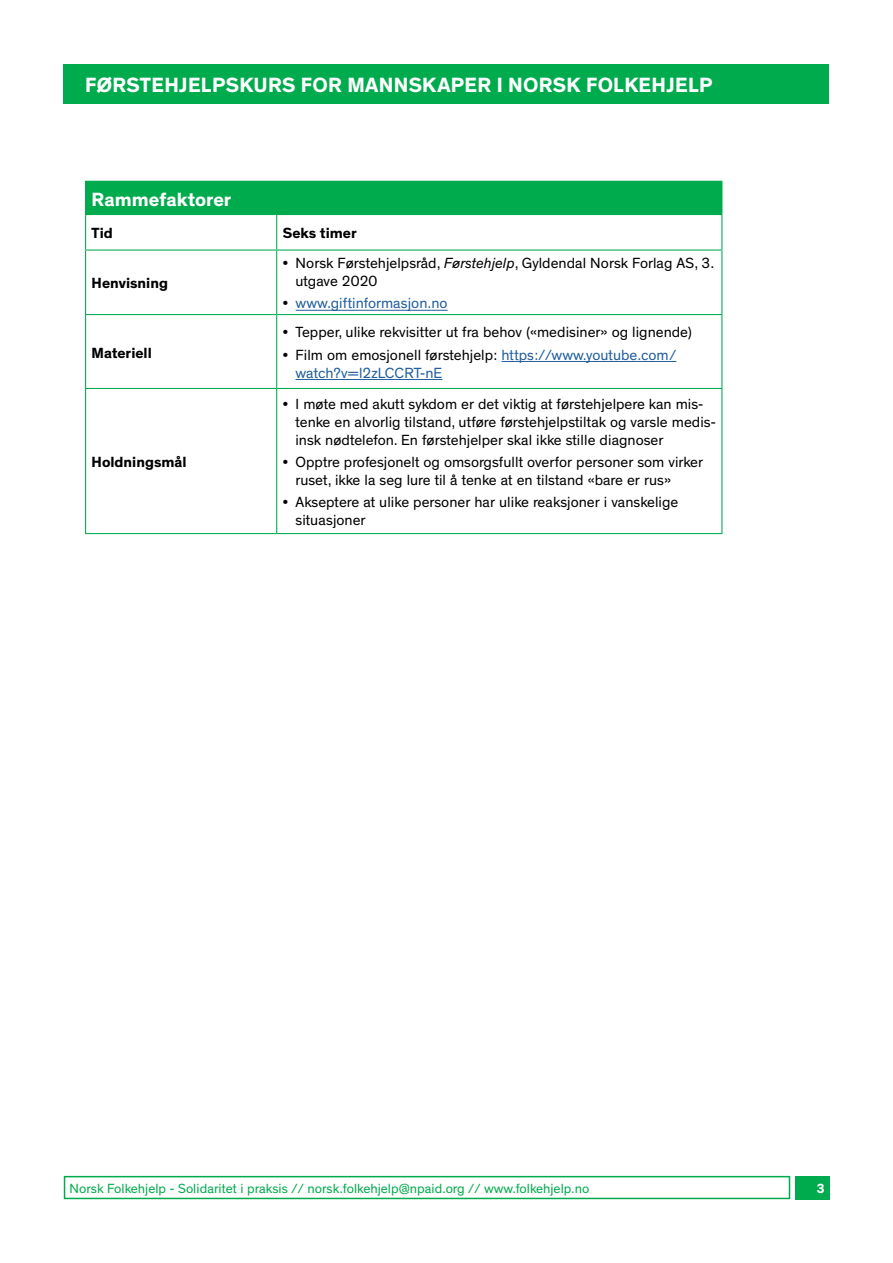
<style>
.page{position:relative;width:893px;height:1263px;background:#fff}
.page>*{position:absolute;margin:0;border:0;box-sizing:border-box;transform-origin:0 0}
.t1{font:700 21px "Theinhardt";letter-spacing:.015em;color:#fff}
.t2{font:700 19.5px "Theinhardt";color:#fff}
.t3{font:15px/18px "Theinhardt";color:#000}
.t4{font:15px/18px "Theinhardt";color:#215e9e}
.t5{font:700 15px "Theinhardt";color:#000}
.t6{font:13.5px "Theinhardt";color:#00ab4e}
.t7{font:700 13.5px "Theinhardt";color:#fff}
.s1{font-style:italic}
.s2{color:#000}
</style>
<div class="page">
<div style="left:64px;top:64px;width:765px;height:40px;background:#00ab4e"></div>
<div style="left:64px;top:1176px;width:726px;height:23px;border:2px solid #00ab4e"></div>
<div style="left:795px;top:1176px;width:34px;height:23px;background:#00ab4e"></div>
<div style="left:86px;top:181px;width:636px;height:34px;background:#00ab4e"></div>
<hr style="left:85px;top:181px;width:192px;height:1px;background:#00ab4e">
<hr style="left:85px;top:182px;width:1px;height:32px;background:#00ab4e">
<hr style="left:85px;top:214px;width:192px;height:1px;background:#00ab4e">
<hr style="left:85px;top:215px;width:1px;height:34px;background:#00ab4e">
<hr style="left:276px;top:215px;width:1px;height:34px;background:#00ab4e">
<hr style="left:721px;top:215px;width:1px;height:34px;background:#00ab4e">
<hr style="left:85px;top:249px;width:192px;height:2px;background:#00ab4e">
<hr style="left:85px;top:251px;width:1px;height:63px;background:#00ab4e">
<hr style="left:277px;top:249px;width:445px;height:2px;background:#00ab4e">
<hr style="left:276px;top:251px;width:1px;height:63px;background:#00ab4e">
<hr style="left:721px;top:251px;width:1px;height:63px;background:#00ab4e">
<hr style="left:85px;top:314px;width:192px;height:1px;background:#00ab4e">
<hr style="left:85px;top:315px;width:1px;height:73px;background:#00ab4e">
<hr style="left:277px;top:314px;width:445px;height:1px;background:#00ab4e">
<hr style="left:276px;top:315px;width:1px;height:73px;background:#00ab4e">
<hr style="left:721px;top:315px;width:1px;height:73px;background:#00ab4e">
<hr style="left:85px;top:388px;width:192px;height:1px;background:#00ab4e">
<hr style="left:85px;top:389px;width:1px;height:144px;background:#00ab4e">
<hr style="left:277px;top:388px;width:445px;height:1px;background:#00ab4e">
<hr style="left:276px;top:389px;width:1px;height:144px;background:#00ab4e">
<hr style="left:721px;top:389px;width:1px;height:144px;background:#00ab4e">
<hr style="left:85px;top:533px;width:192px;height:1px;background:#00ab4e">
<hr style="left:277px;top:533px;width:445px;height:1px;background:#00ab4e">
<hr style="left:296px;top:310px;width:152px;height:1px;background:#215e9e">
<hr style="left:501px;top:361px;width:175px;height:1px;background:#215e9e">
<hr style="left:295px;top:379px;width:147px;height:1px;background:#215e9e">
<h1 class="t1" style="left:85px;top:72px;width:629px">FØRSTEHJELPSKURS FOR MANNSKAPER I NORSK FOLKEHJELP</h1>
<h2 class="t2" style="left:92px;top:187px;width:141px">Rammefaktorer</h2>
<p class="t5" style="left:92px;top:224px;width:23px">Tid</p>
<p class="t5" style="left:283px;top:224px;width:75px">Seks timer</p>
<p class="t5" style="left:92px;top:274px;width:78px">Henvisning</p>
<p class="t3" style="left:295px;top:255px;width:420px;text-indent:-13px">• Norsk Førstehjelpsråd, <span class="s1">Førstehjelp</span>, Gyldendal Norsk Forlag AS, 3. utgave 2020</p>
<p class="t4" style="left:283px;top:295px;width:166px"><span class="s2">•</span> www.giftinformasjon.no</p>
<p class="t5" style="left:92px;top:343px;width:62px">Materiell</p>
<p class="t5" style="left:92px;top:453px;width:96px">Holdningsmål</p>
<p class="t3" style="left:283px;top:324px;width:411px">• Tepper, ulike rekvisitter ut fra behov («medisiner» og lignende)</p>
<p class="t4" style="left:295px;top:346px;width:382px;text-indent:-13px"><span class="s2">• Film om emosjonell førstehjelp:</span> https://www.youtube.com/ watch?v=l2zLCCRT-nE</p>
<p class="t3" style="left:295px;top:395px;width:422px;text-indent:-13px">• I møte med akutt sykdom er det viktig at førstehjelpere kan mis&shy;tenke en alvorlig tilstand, utføre førstehjelpstiltak og varsle medis&shy;insk nødtelefon. En førstehjelper skal ikke stille diagnoser</p>
<p class="t3" style="left:295px;top:453px;width:409px;text-indent:-13px">• Opptre profesjonelt og omsorgsfullt overfor personer som virker ruset, ikke la seg lure til å tenke at en tilstand «bare er rus»</p>
<p class="t3" style="left:295px;top:494px;width:384px;text-indent:-13px">• Akseptere at ulike personer har ulike reaksjoner i vanskelige situasjoner</p>
<p class="t6" style="left:70px;top:1180px;width:521px">Norsk Folkehjelp - Solidaritet i praksis // norsk.folkehjelp@npaid.org // www.folkehjelp.no</p>
<p class="t7" style="left:817px;top:1180px;width:9px">3</p>
</div>
